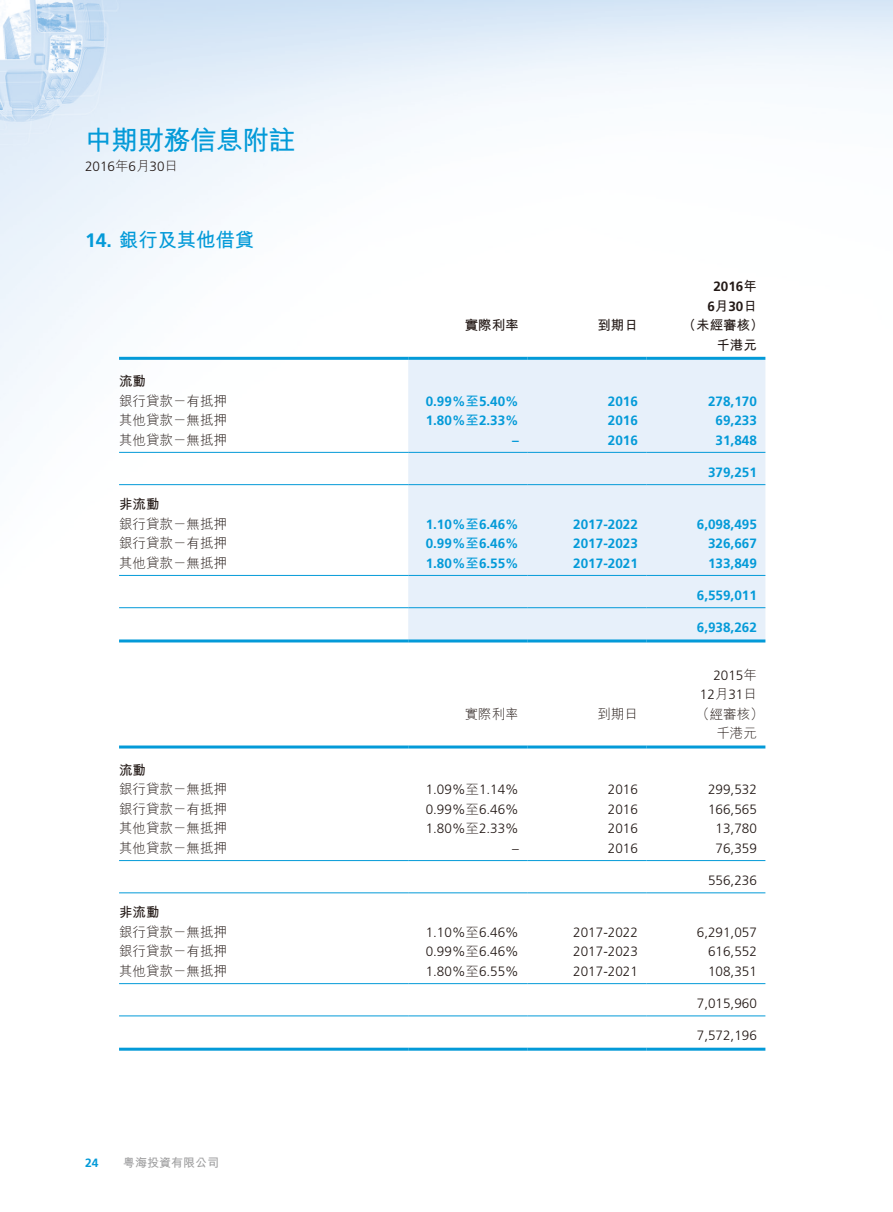
<style>
.page{position:relative;width:893px;height:1212px;background:#fff}
.page>*{position:absolute;margin:0;border:0;box-sizing:border-box;transform-origin:0 0}
.t1{font:27px "M Hei HK Bold E Ten B5 H";letter-spacing:-.03em;color:#039ad8}
.t2{font:19.5px "M Hei HK Bold E Ten B5 H";letter-spacing:-.01em;color:#039ad8}
.t3{font:300 13.5px/19.5px "Frutiger LT Std";color:#231916;text-align:right}
.t4{font:700 13.5px "Frutiger LT Std";color:#039ad8}
.t5{font:13.5px/19.5px "M Hei HK Light E Ten B5 H";color:#231916}
.t6{font:13.5px/19.5px "M Hei HK Bold E Ten B5 H";color:#231916}
.t7{font:700 13.5px/19.5px "Frutiger LT Std";color:#231916;text-align:center}
.t8{font:12px "M Hei HK Bold E Ten B5 H";color:#9f9fa0}
.t9{font:700 12px "Frutiger LT Std";color:#039ad8}
.s1{font-family:"M Hei HK Light E Ten B5 H";font-weight:400}
.s2{font-family:"Frutiger LT Std";font-weight:700}
.s3{font-family:"M Hei HK Bold E Ten B5 H";font-weight:400}
.s4{font-family:"M Hei HKS Bold E Ten B5 H"}
</style>
<div class="page">
<img style="left:0;top:0;width:893px;height:1051px">
<div style="left:408px;top:360px;width:357px;height:279px;background:#e7f0fa"></div>
<hr style="left:119px;top:357px;width:289px;height:3px;background:#039ad8">
<hr style="left:408px;top:357px;width:119px;height:3px;background:#039ad8">
<hr style="left:527px;top:357px;width:119px;height:3px;background:#039ad8">
<hr style="left:646px;top:357px;width:119px;height:3px;background:#039ad8">
<hr style="left:119px;top:452px;width:289px;height:1px;background:#039ad8">
<hr style="left:408px;top:452px;width:119px;height:1px;background:#039ad8">
<hr style="left:527px;top:452px;width:119px;height:1px;background:#039ad8">
<hr style="left:646px;top:452px;width:119px;height:1px;background:#039ad8">
<hr style="left:119px;top:484px;width:289px;height:1px;background:#039ad8">
<hr style="left:408px;top:484px;width:119px;height:1px;background:#039ad8">
<hr style="left:527px;top:484px;width:119px;height:1px;background:#039ad8">
<hr style="left:646px;top:484px;width:119px;height:1px;background:#039ad8">
<hr style="left:119px;top:575px;width:289px;height:1px;background:#039ad8">
<hr style="left:408px;top:575px;width:119px;height:1px;background:#039ad8">
<hr style="left:527px;top:575px;width:119px;height:1px;background:#039ad8">
<hr style="left:646px;top:575px;width:119px;height:1px;background:#039ad8">
<hr style="left:119px;top:607px;width:289px;height:1px;background:#039ad8">
<hr style="left:408px;top:607px;width:119px;height:1px;background:#039ad8">
<hr style="left:527px;top:607px;width:119px;height:1px;background:#039ad8">
<hr style="left:646px;top:607px;width:119px;height:1px;background:#039ad8">
<hr style="left:119px;top:639px;width:289px;height:3px;background:#039ad8">
<hr style="left:408px;top:639px;width:119px;height:3px;background:#039ad8">
<hr style="left:527px;top:639px;width:119px;height:3px;background:#039ad8">
<hr style="left:646px;top:639px;width:119px;height:3px;background:#039ad8">
<hr style="left:119px;top:745px;width:289px;height:3px;background:#039ad8">
<hr style="left:408px;top:745px;width:119px;height:3px;background:#039ad8">
<hr style="left:527px;top:745px;width:119px;height:3px;background:#039ad8">
<hr style="left:646px;top:745px;width:119px;height:3px;background:#039ad8">
<hr style="left:119px;top:860px;width:289px;height:1px;background:#039ad8">
<hr style="left:408px;top:860px;width:119px;height:1px;background:#039ad8">
<hr style="left:527px;top:860px;width:119px;height:1px;background:#039ad8">
<hr style="left:646px;top:860px;width:119px;height:1px;background:#039ad8">
<hr style="left:119px;top:892px;width:289px;height:1px;background:#039ad8">
<hr style="left:408px;top:892px;width:119px;height:1px;background:#039ad8">
<hr style="left:527px;top:892px;width:119px;height:1px;background:#039ad8">
<hr style="left:646px;top:892px;width:119px;height:1px;background:#039ad8">
<hr style="left:119px;top:983px;width:289px;height:1px;background:#039ad8">
<hr style="left:408px;top:983px;width:119px;height:1px;background:#039ad8">
<hr style="left:527px;top:983px;width:119px;height:1px;background:#039ad8">
<hr style="left:646px;top:983px;width:119px;height:1px;background:#039ad8">
<hr style="left:119px;top:1015px;width:289px;height:1px;background:#039ad8">
<hr style="left:408px;top:1015px;width:119px;height:1px;background:#039ad8">
<hr style="left:527px;top:1015px;width:119px;height:1px;background:#039ad8">
<hr style="left:646px;top:1015px;width:119px;height:1px;background:#039ad8">
<hr style="left:119px;top:1048px;width:289px;height:3px;background:#039ad8">
<hr style="left:408px;top:1048px;width:119px;height:3px;background:#039ad8">
<hr style="left:527px;top:1048px;width:119px;height:3px;background:#039ad8">
<hr style="left:646px;top:1048px;width:119px;height:3px;background:#039ad8">
<h1 class="t1" style="left:85px;top:130px;width:212px">中期財務信息附註</h1>
<p class="t3" style="left:85px;top:157px;width:95px">2016<span class="s1">年</span>6<span class="s1">月</span>30<span class="s1">日</span></p>
<h2 class="t2" style="left:85px;top:232px;width:171px"><span class="s2">14.</span> 銀行及其他借貸</h2>
<p class="t6" style="left:465px;top:317px;width:55px">實際利率</p>
<p class="t6" style="left:597px;top:317px;width:42px">到期日</p>
<p class="t7" style="left:707px;top:277px;width:51px">2016<span class="s3">年<br></span>6<span class="s3">月</span>30<span class="s3">日</span></p>
<p class="t6" style="left:716px;top:317px;width:49px;text-indent:-34px">（未經審核）千港元</p>
<p class="t6" style="left:119px;top:373px;width:28px">流動</p>
<p class="t5" style="left:119px;top:393px;width:109px">銀行貸款－有抵押</p>
<p class="t4" style="left:426px;top:394px;width:95px">0.99%<span class="s3">至</span>5.40%</p>
<p class="t4" style="left:608px;top:394px;width:32px">2016</p>
<p class="t4" style="left:708px;top:394px;width:50px">278,170</p>
<p class="t5" style="left:119px;top:412px;width:109px">其他貸款－無抵押</p>
<p class="t4" style="left:426px;top:414px;width:95px">1.80%<span class="s3">至</span>2.33%</p>
<p class="t4" style="left:608px;top:414px;width:32px">2016</p>
<p class="t4" style="left:716px;top:414px;width:43px">69,233</p>
<p class="t5" style="left:119px;top:432px;width:109px">其他貸款－無抵押</p>
<p class="t4" style="left:512px;top:433px;width:8px">–</p>
<p class="t4" style="left:608px;top:433px;width:32px">2016</p>
<p class="t4" style="left:716px;top:433px;width:43px">31,848</p>
<p class="t4" style="left:708px;top:466px;width:50px">379,251</p>
<p class="t6" style="left:119px;top:496px;width:42px">非流動</p>
<p class="t5" style="left:119px;top:516px;width:109px">銀行貸款－無抵押</p>
<p class="t4" style="left:426px;top:517px;width:95px">1.10%<span class="s3">至</span>6.46%</p>
<p class="t4" style="left:573px;top:517px;width:66px">2017-2022</p>
<p class="t4" style="left:697px;top:517px;width:62px">6,098,495</p>
<p class="t5" style="left:119px;top:535px;width:109px">銀行貸款－有抵押</p>
<p class="t4" style="left:426px;top:537px;width:95px">0.99%<span class="s3">至</span>6.46%</p>
<p class="t4" style="left:573px;top:537px;width:66px">2017-2023</p>
<p class="t4" style="left:708px;top:537px;width:50px">326,667</p>
<p class="t5" style="left:119px;top:555px;width:109px">其他貸款－無抵押</p>
<p class="t4" style="left:426px;top:556px;width:95px">1.80%<span class="s3">至</span>6.55%</p>
<p class="t4" style="left:573px;top:556px;width:66px">2017-2021</p>
<p class="t4" style="left:708px;top:556px;width:50px">133,849</p>
<p class="t4" style="left:697px;top:589px;width:62px">6,559,011</p>
<p class="t4" style="left:697px;top:621px;width:62px">6,938,262</p>
<p class="t5" style="left:465px;top:706px;width:55px">實際利率</p>
<p class="t5" style="left:597px;top:706px;width:42px">到期日</p>
<p class="t3" style="left:700px;top:666px;width:59px">2015<span class="s1">年<br></span>12<span class="s1">月</span>31<span class="s1">日</span></p>
<p class="t5" style="left:716px;top:706px;width:49px;text-indent:-20px">（經審核）千港元</p>
<p class="t6" style="left:119px;top:762px;width:28px">流動</p>
<p class="t5" style="left:119px;top:781px;width:109px">銀行貸款－無抵押</p>
<p class="t3" style="left:426px;top:781px;width:95px">1.09%<span class="s1">至</span>1.14%</p>
<p class="t3" style="left:608px;top:781px;width:32px">2016</p>
<p class="t3" style="left:708px;top:781px;width:50px">299,532</p>
<p class="t5" style="left:119px;top:801px;width:109px">銀行貸款－有抵押</p>
<p class="t3" style="left:426px;top:800px;width:95px">0.99%<span class="s1">至</span>6.46%</p>
<p class="t3" style="left:608px;top:800px;width:32px">2016</p>
<p class="t3" style="left:708px;top:800px;width:50px">166,565</p>
<p class="t5" style="left:119px;top:820px;width:109px">其他貸款－無抵押</p>
<p class="t3" style="left:426px;top:820px;width:95px">1.80%<span class="s1">至</span>2.33%</p>
<p class="t3" style="left:608px;top:820px;width:32px">2016</p>
<p class="t3" style="left:716px;top:820px;width:43px">13,780</p>
<p class="t5" style="left:119px;top:840px;width:109px">其他貸款－無抵押</p>
<p class="t3" style="left:512px;top:839px;width:8px">–</p>
<p class="t3" style="left:608px;top:839px;width:32px">2016</p>
<p class="t3" style="left:716px;top:839px;width:43px">76,359</p>
<p class="t3" style="left:708px;top:871px;width:50px">556,236</p>
<p class="t6" style="left:119px;top:904px;width:42px">非流動</p>
<p class="t5" style="left:119px;top:924px;width:109px">銀行貸款－無抵押</p>
<p class="t3" style="left:426px;top:923px;width:95px">1.10%<span class="s1">至</span>6.46%</p>
<p class="t3" style="left:573px;top:923px;width:66px">2017-2022</p>
<p class="t3" style="left:697px;top:923px;width:62px">6,291,057</p>
<p class="t5" style="left:119px;top:943px;width:109px">銀行貸款－有抵押</p>
<p class="t3" style="left:426px;top:943px;width:95px">0.99%<span class="s1">至</span>6.46%</p>
<p class="t3" style="left:573px;top:943px;width:66px">2017-2023</p>
<p class="t3" style="left:708px;top:943px;width:50px">616,552</p>
<p class="t5" style="left:119px;top:963px;width:109px">其他貸款－無抵押</p>
<p class="t3" style="left:426px;top:962px;width:95px">1.80%<span class="s1">至</span>6.55%</p>
<p class="t3" style="left:573px;top:962px;width:66px">2017-2021</p>
<p class="t3" style="left:708px;top:962px;width:50px">108,351</p>
<p class="t3" style="left:697px;top:994px;width:62px">7,015,960</p>
<p class="t3" style="left:697px;top:1027px;width:62px">7,572,196</p>
<p class="t9" style="left:85px;top:1157px;width:15px">24</p>
<p class="t8" style="left:123px;top:1158px;width:97px"><span class="s4">粵</span>海投資有限公司</p>
</div>
